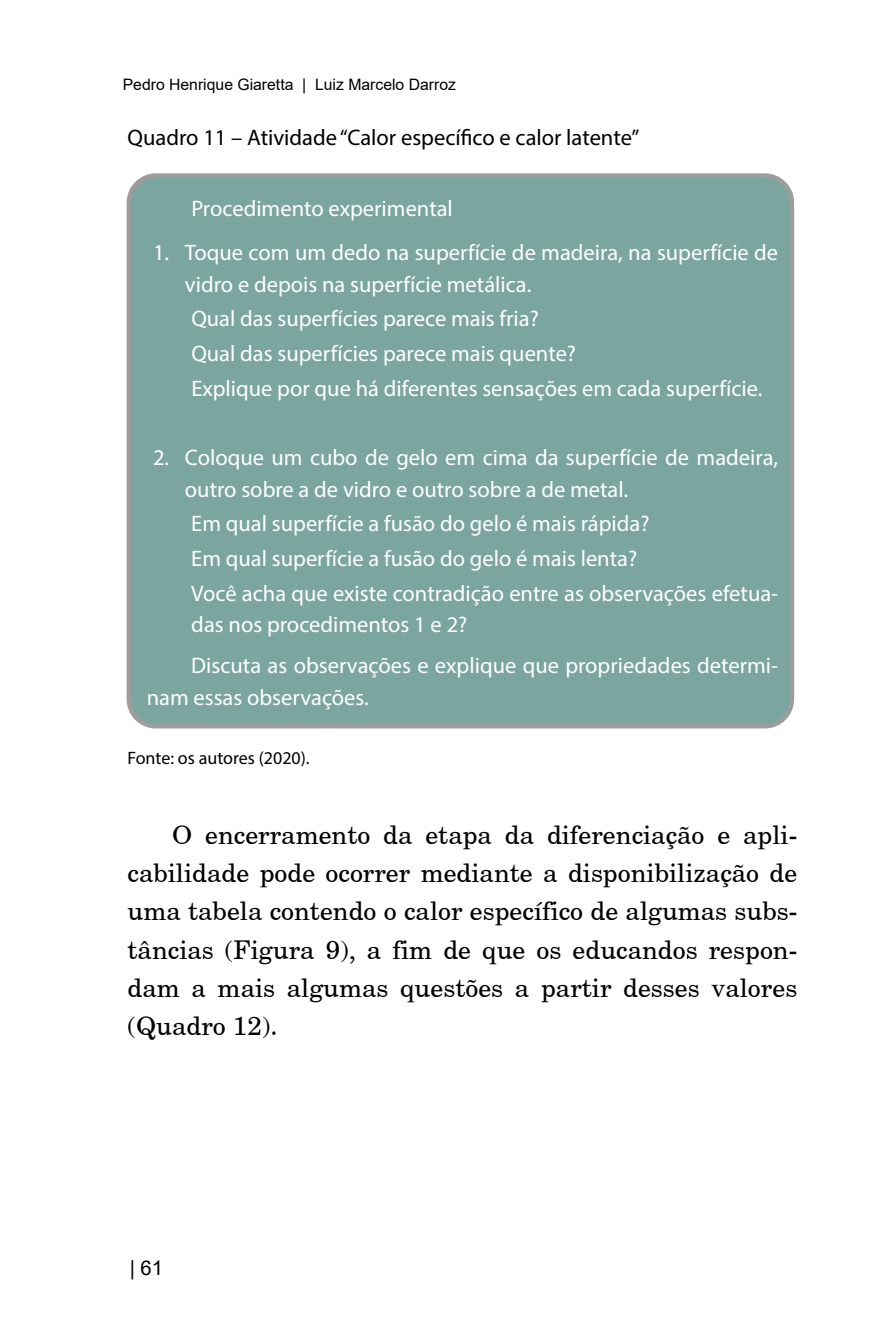
<style>
.page{position:relative;width:893px;height:1340px;background:#fff}
.page>*{position:absolute;margin:0;border:0;box-sizing:border-box;transform-origin:0 0}
.t1{font:25.88px/38.2px "New Brunswick Plain";color:#000;text-align:justify}
.t2{font:22.5px/34.6px "Myriad Pro";color:#fff}
.t3{font:22.5px "Myriad Pro";color:#000}
.t4{font:20.25px "Arial";color:#000}
.t5{font:18px "Myriad Pro";color:#000}
.t6{font:15.75px "Arial";color:#000}
</style>
<div class="page">
<div style="left:129px;top:176px;width:663px;height:550px;background:#7ba59f;border-radius:27px"></div>
<div style="left:127px;top:173px;width:667px;height:555px;border:4px solid #9d9d9c;border-radius:27px"></div>
<p class="t6" style="left:123px;top:74px;width:335px">Pedro Henrique Giaretta | Luiz Marcelo Darroz</p>
<p class="t3" style="left:128px;top:123px;width:513px">Quadro 11 – Atividade “Calor específico e calor latente”</p>
<p class="t2" style="left:191px;top:190px;width:263px">Procedimento experimental</p>
<p class="t2" style="left:185px;top:236px;width:595px;line-height:31.5px;text-indent:-32px">1. Toque com um dedo na superfície de madeira, na superfície de vidro e depois na superfície metálica.</p>
<p class="t2" style="left:191px;top:301px;width:572px">Qual das superfícies parece mais fria?<br>Qual das superfícies parece mais quente?<br>Explique por que há diferentes sensações em cada superfície.</p>
<p class="t2" style="left:185px;top:441px;width:595px;line-height:31.5px;text-indent:-32px">2. Coloque um cubo de gelo em cima da superfície de madeira, outro sobre a de vidro e outro sobre a de metal.</p>
<p class="t2" style="left:191px;top:506px;width:588px">Em qual superfície a fusão do gelo é mais rápida?<br>Em qual superfície a fusão do gelo é mais lenta?<br>Você acha que existe contradição entre as observações efetua-</p>
<p class="t2" style="left:191px;top:604px;width:588px;line-height:40.9px">das nos procedimentos 1 e 2?<br>Discuta as observações e explique que propriedades determi-</p>
<p class="t2" style="left:147px;top:679px;width:224px">nam essas observações.</p>
<p class="t5" style="left:128px;top:747px;width:184px">Fonte: os autores (2020).</p>
<p class="t1" style="left:128px;top:814px;width:671px;text-indent:45px">O encerramento da etapa da diferenciação e apli&shy;cabilidade pode ocorrer mediante a disponibilização de uma tabela contendo o calor específico de algumas subs&shy;tâncias (Figura 9), a fim de que os educandos respon&shy;dam a mais algumas questões a partir desses valores (Quadro 12).</p>
<p class="t4" style="left:130px;top:1253px;width:35px">| 61</p>
</div>
